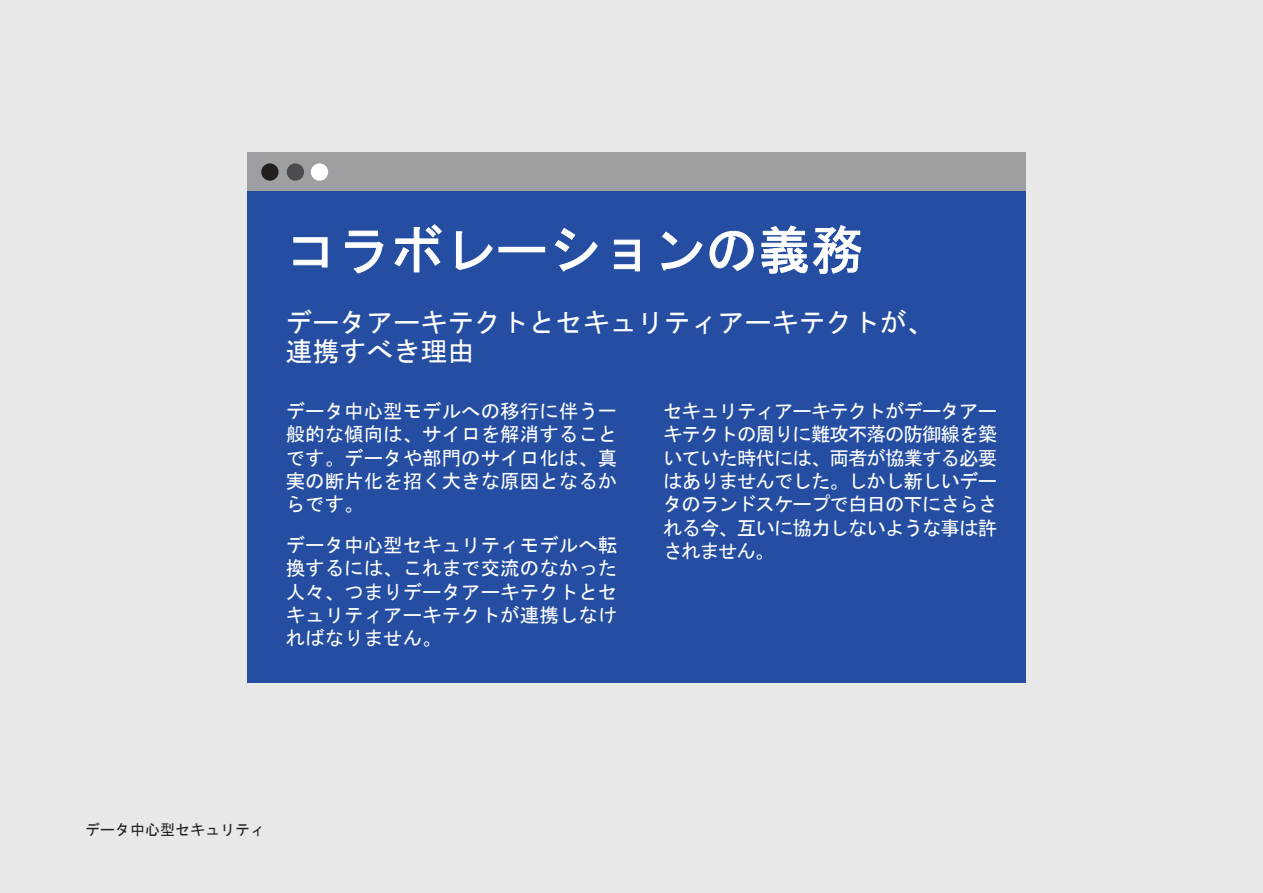
<style>
.page{position:relative;width:1263px;height:893px;background:#e8e8e8}
.page>*{position:absolute;margin:0;border:0;box-sizing:border-box;transform-origin:0 0}
.Page_Heading{font:52.5px "MS Gothic";color:#fff}
.Paragraph_text{font:27px/28.5px "MS Gothic";color:#fff}
.Paragraph_text-2{font:19.5px/23.4px "MS Gothic";color:#fff;text-align:justify}
.t1{font:15px "MS Gothic";color:#231f20}
</style>
<div class="page">
<div style="left:247px;top:191px;width:778px;height:492px;background:#254ea2"></div>
<svg style="left:293px;top:237px;width:35px;height:31px"></svg>
<svg style="left:345px;top:230px;width:39px;height:44px"></svg>
<svg style="left:394px;top:224px;width:48px;height:49px"></svg>
<svg style="left:455px;top:231px;width:38px;height:39px"></svg>
<div style="left:499px;top:247px;width:46px;height:5px;border:1px solid #fff"></div>
<svg style="left:555px;top:228px;width:43px;height:44px"></svg>
<svg style="left:614px;top:239px;width:26px;height:33px"></svg>
<svg style="left:661px;top:231px;width:42px;height:40px"></svg>
<svg style="left:709px;top:231px;width:45px;height:40px"></svg>
<svg style="left:761px;top:225px;width:100px;height:49px"></svg>
<div style="left:247px;top:152px;width:778px;height:39px;background:#9d9fa2"></div>
<div style="left:287px;top:163px;width:17px;height:18px;background:#4b4c4d;border-radius:50%"></div>
<div style="left:261px;top:163px;width:18px;height:18px;background:#231f20;border-radius:50%"></div>
<div style="left:311px;top:163px;width:17px;height:18px;background:#fff;border-radius:50%"></div>
<p class="Page_Heading" style="left:286px;top:224px;width:579px">コラボレーションの義務</p>
<p class="Paragraph_text" style="left:286px;top:308px;width:649px">データアーキテクトとセキュリティアーキテクトが、連携すべき理由</p>
<p class="Paragraph_text-2" style="left:286px;top:399px;width:333px">データ中心型モデルへの移行に伴う一般的な傾向は、サイロを解消することです。データや部門のサイロ化は、真実の断片化を招く大きな原因となるからです。</p>
<p class="Paragraph_text-2" style="left:286px;top:533px;width:333px">データ中心型セキュリティモデルへ転換するには、これまで交流のなかった人々、つまりデータアーキテクトとセキュリティアーキテクトが連携しなければなりません。</p>
<p class="Paragraph_text-2" style="left:663px;top:399px;width:336px">セキュリティアーキテクトがデータアーキテクトの周りに難攻不落の防御線を築いていた時代には、両者が協業する必要はありませんでした。しかし新しいデータのランドスケープで白日の下にさらされる今、互いに協力しないような事は許されません。</p>
<p class="t1" style="left:85px;top:822px;width:181px">データ中心型セキュリティ</p>
</div>
